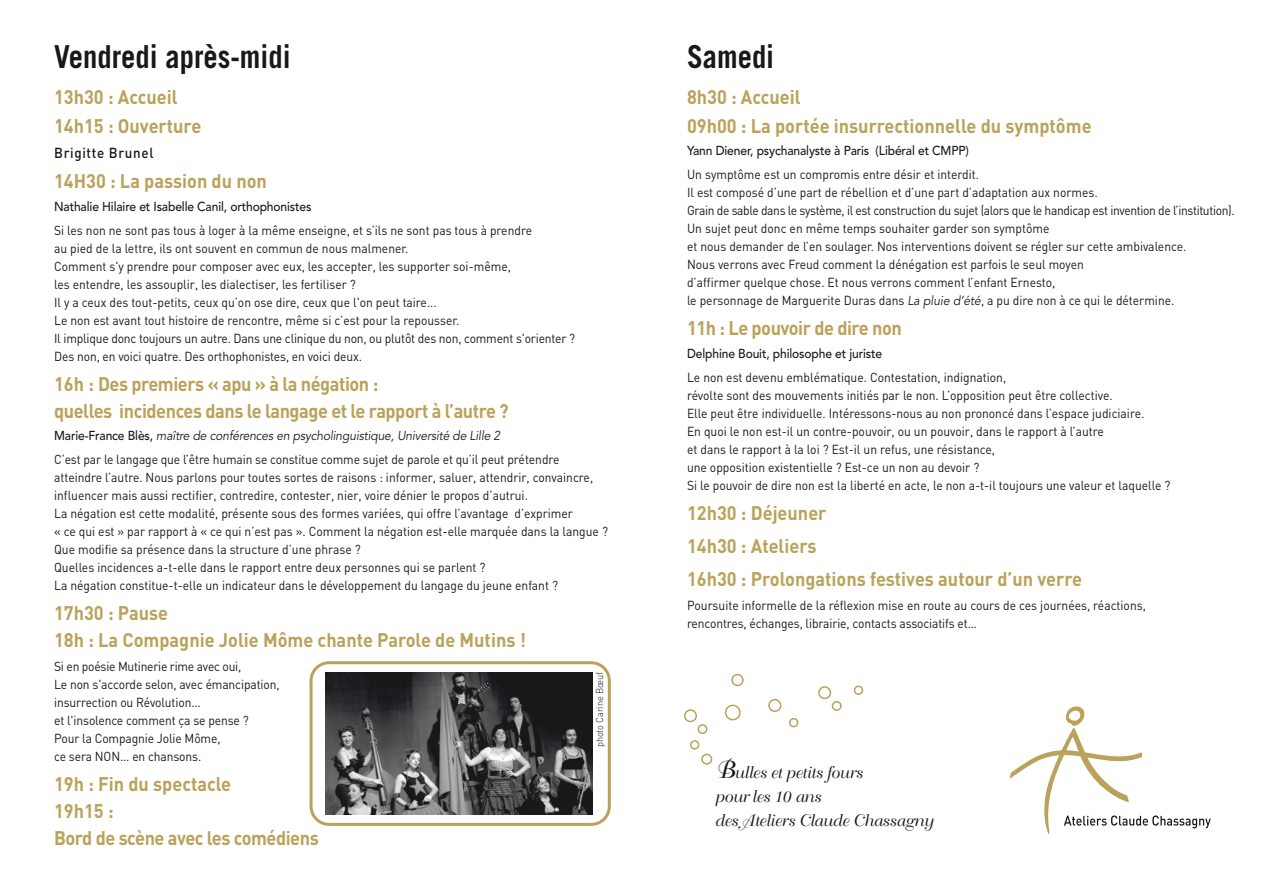
<style>
.page{position:relative;width:1263px;height:893px;background:#fff}
.page>*{position:absolute;margin:0;border:0;box-sizing:border-box;transform-origin:0 0}
.t1{font:700 31.65px "Trade Gothic";color:#1a171c;scale:.9 1}
.t2{font:700 19.5px/28.5px "DIN";color:#bba25a;scale:.93 1}
.t3{font:700 19.5px/27px "DIN";letter-spacing:-.025em;color:#bba25a;scale:.93 1}
.t4{font:16.5px/24px "Bellevue BQ";color:#1a171c}
.t5{font:500 14.4px "DIN";letter-spacing:.05em;color:#1a171c;scale:.93 1}
.t6{font:12.9px/18px "DIN";color:#1a171c;scale:.93 1}
.t7{font:500 12.9px/24px "Avenir";letter-spacing:-.01em;color:#1a171c;scale:.93 1}
.t8{font:300 9.9px "DIN";letter-spacing:-.01em;color:#1a171c;scale:.93 1}
.s1{font-family:"Avenir";font-weight:500}
.s2{font-family:"Avenir";font-style:italic}
.s3{font-family:"DIN";font-weight:400}
.s4{font-size:24px}
</style>
<div class="page">
<svg style="left:310px;top:661px;width:301px;height:165px"></svg>
<svg style="left:1010px;top:706px;width:201px;height:128px"></svg>
<img style="left:325px;top:672px;width:268px;height:142px">
<div style="left:697px;top:724px;width:10px;height:10px;border:2px solid #bba25a;border-radius:50%"></div>
<div style="left:690px;top:740px;width:9px;height:10px;border:2px solid #bba25a;border-radius:50%"></div>
<div style="left:725px;top:705px;width:16px;height:15px;border:2px solid #bba25a;border-radius:50%"></div>
<div style="left:731px;top:674px;width:13px;height:12px;border:2px solid #bba25a;border-radius:50%"></div>
<div style="left:701px;top:754px;width:11px;height:11px;border:2px solid #bba25a;border-radius:50%"></div>
<div style="left:684px;top:709px;width:13px;height:13px;border:2px solid #bba25a;border-radius:50%"></div>
<div style="left:768px;top:699px;width:13px;height:13px;border:2px solid #bba25a;border-radius:50%"></div>
<div style="left:832px;top:701px;width:10px;height:10px;border:2px solid #bba25a;border-radius:50%"></div>
<div style="left:854px;top:686px;width:9px;height:9px;border:2px solid #bba25a;border-radius:50%"></div>
<div style="left:789px;top:718px;width:9px;height:9px;border:2px solid #bba25a;border-radius:50%"></div>
<div style="left:818px;top:686px;width:13px;height:13px;border:2px solid #bba25a;border-radius:50%"></div>
<p class="t1" style="left:54px;top:37px;width:264px">Vendredi après-midi</p>
<p class="t2" style="left:54px;top:82px;width:160px">13h30 : Accueil<br>14h15 : Ouverture</p>
<p class="t5" style="left:54px;top:144px;width:108px">Brigitte Brunel</p>
<p class="t2" style="left:54px;top:166px;width:230px">14H30 : La passion du non</p>
<p class="t6" style="left:54px;top:194px;width:515px;line-height:24px"><span class="s1">Nathalie Hilaire et Isabelle Canil, orthophonistes<br></span>Si les non ne sont pas tous à loger à la même enseigne, et s’ils ne sont pas tous à prendre</p>
<p class="t6" style="left:54px;top:239px;width:562px">au pied de la lettre, ils ont souvent en commun de nous malmener.<br>Comment s'y prendre pour composer avec eux, les accepter, les supporter soi-même,<br>les entendre, les assouplir, les dialectiser, les fertiliser ?<br>Il y a ceux des tout-petits, ceux qu’on ose dire, ceux que l'on peut taire...<br>Le non est avant tout histoire de rencontre, même si c’est pour la repousser.<br>Il implique donc toujours un autre. Dans une clinique du non, ou plutôt des non, comment s'orienter ?<br>Des non, en voici quatre. Des orthophonistes, en voici deux.</p>
<p class="t3" style="left:54px;top:369px;width:490px">16h : Des premiers « apu » à la négation :<br>quelles incidences dans le langage et le rapport à l’autre ?</p>
<p class="t6" style="left:54px;top:423px;width:545px;line-height:24px"><span class="s1">Marie-France Blès,</span> <span class="s2">maître de conférences en psycholinguistique, Université de Lille 2<br></span>C’est par le langage que l’être humain se constitue comme sujet de parole et qu’il peut prétendre</p>
<p class="t6" style="left:54px;top:468px;width:597px">atteindre l’autre. Nous parlons pour toutes sortes de raisons : informer, saluer, attendrir, convaincre, influencer mais aussi rectifier, contredire, contester, nier, voire dénier le propos d’autrui.<br>La négation est cette modalité, présente sous des formes variées, qui offre l’avantage d’exprimer<br>« ce qui est » par rapport à « ce qui n’est pas ». Comment la négation est-elle marquée dans la langue ?<br>Que modifie sa présence dans la structure d’une phrase ?<br>Quelles incidences a-t-elle dans le rapport entre deux personnes qui se parlent ?<br>La négation constitue-t-elle un indicateur dans le développement du langage du jeune enfant ?</p>
<p class="t2" style="left:54px;top:599px;width:509px;line-height:27px">17h30 : Pause<br>18h : La Compagnie Jolie Môme chante Parole de Mutins !</p>
<p class="t6" style="left:54px;top:657px;width:244px">Si en poésie Mutinerie rime avec oui,<br>Le non s'accorde selon, avec émancipation, insurrection ou Révolution...<br>et l'insolence comment ça se pense ?<br>Pour la Compagnie Jolie Môme,<br>ce sera NON... en chansons.</p>
<p class="t3" style="left:54px;top:770px;width:286px">19h : Fin du spectacle<br>19h15 :<br>Bord de scène avec les comédiens</p>
<p class="t8" style="left:593px;top:747px;width:82px;rotate:-90deg">photo Carine Bœuf</p>
<p class="t1" style="left:687px;top:38px;width:98px">Samedi</p>
<p class="t2" style="left:687px;top:82px;width:436px">8h30 : Accueil<br>09h00 : La portée insurrectionnelle du symptôme</p>
<p class="t7" style="left:687px;top:139px;width:315px">Yann Diener, psychanalyste à Paris (Libéral et CMPP)<br><span class="s3">Un symptôme est un compromis entre désir et interdit.</span></p>
<p class="t6" style="left:687px;top:183px;width:590px">Il est composé d’une part de rébellion et d’une part d’adaptation aux normes.<br>Grain de sable dans le système, il est construction du sujet (alors que le handicap est invention de l’institution).<br>Un sujet peut donc en même temps souhaiter garder son symptôme<br>et nous demander de l’en soulager. Nos interventions doivent se régler sur cette ambivalence.<br>Nous verrons avec Freud comment la dénégation est parfois le seul moyen<br>d’affirmer quelque chose. Et nous verrons comment l’enfant Ernesto,<br>le personnage de Marguerite Duras dans <span class="s2">La pluie d’été</span>, a pu dire non à ce qui le détermine.</p>
<p class="t3" style="left:687px;top:314px;width:232px">11h : Le pouvoir de dire non</p>
<p class="t6" style="left:687px;top:341px;width:345px;line-height:24px"><span class="s1">Delphine Bouit, philosophe et juriste<br></span>Le non est devenu emblématique. Contestation, indignation,</p>
<p class="t6" style="left:687px;top:386px;width:521px">révolte sont des mouvements initiés par le non. L’opposition peut être collective.<br>Elle peut être individuelle. Intéressons-nous au non prononcé dans l’espace judiciaire.<br>En quoi le non est-il un contre-pouvoir, ou un pouvoir, dans le rapport à l’autre<br>et dans le rapport à la loi ? Est-il un refus, une résistance,<br>une opposition existentielle ? Est-ce un non au devoir ?<br>Si le pouvoir de dire non est la liberté en acte, le non a-t-il toujours une valeur et laquelle ?</p>
<p class="t2" style="left:687px;top:495px;width:426px;line-height:33px">12h30 : Déjeuner<br>14h30 : Ateliers<br>16h30 : Prolongations festives autour d’un verre</p>
<p class="t6" style="left:687px;top:596px;width:495px">Poursuite informelle de la réflexion mise en route au cours de ces journées, réactions, rencontres, échanges, librairie, contacts associatifs et…</p>
<p class="t4" style="left:714px;top:761px;width:220px"><span class="s4">B</span>ulles et petits fours<br>pour les 10 ans<br>des Ateliers Claude Chassagny</p>
</div>
